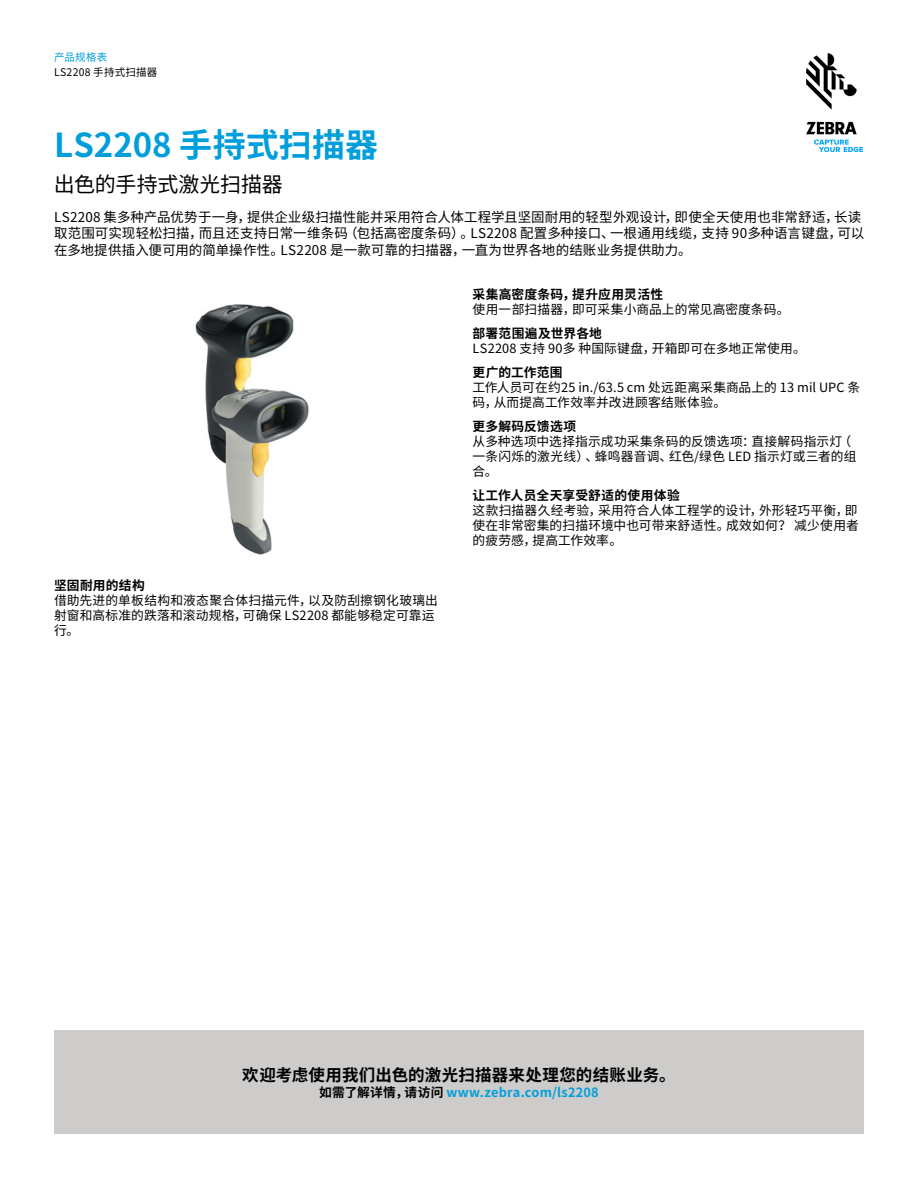
<style>
.page{position:relative;width:918px;height:1188px;background:#fff}
.page>*{position:absolute;margin:0;border:0;box-sizing:border-box;transform-origin:0 0}
.t1{font:700 33px "Noto Sans CJ Ksc";letter-spacing:.005em;color:#009edb}
.t2{font:21px "Noto Sans CJ Ksc";letter-spacing:-.01em;color:#000}
.t3{font:700 16.5px "Noto Sans CJ Ksc";letter-spacing:.01em;color:#000}
.t4{font:13.5px/16.5px "Noto Sans CJ Ksc";letter-spacing:.01em;color:#000}
.t5{font:12.75px/15px "Noto Sans CJ Ksc";letter-spacing:.015em;color:#000}
.t6{font:700 12.75px "Noto Sans CJ Ksc";letter-spacing:.02em;color:#000}
.t7{font:700 12.75px "Noto Sans CJ Ksc";letter-spacing:.015em;color:#009edb}
.t8{font:10.5px "Noto Sans CJ Ksc";letter-spacing:.025em;color:#000}
.t9{font:10.5px "Noto Sans CJ Ksc";letter-spacing:.025em;color:#009edb}
.s1{color:#000}
</style>
<div class="page">
<img style="left:806px;top:54px;width:56px;height:97px">
<div style="left:54px;top:1031px;width:810px;height:103px;background:#cdccca"></div>
<img style="left:195px;top:304px;width:114px;height:251px">
<p class="t9" style="left:54px;top:52px;width:55px">产品规格表</p>
<p class="t8" style="left:54px;top:66px;width:105px">LS2208 手持式扫描器</p>
<h1 class="t1" style="left:54px;top:127px;width:326px">LS2208 手持式扫描器</h1>
<h2 class="t2" style="left:54px;top:172px;width:230px">出色的手持式激光扫描器</h2>
<p class="t4" style="left:54px;top:209px;width:812px">LS2208 集多种产品优势于一身，提供企业级扫描性能并采用符合人体工程学且坚固耐用的轻型外观设计，即使全天使用也非常舒适，长读取范围可实现轻松扫描，而且还支持日常一维条码（包括高密度条码）。LS2208 配置多种接口、一根通用线缆，支持 90多种语言键盘，可以在多地提供插入便可用的简单操作性。LS2208 是一款可靠的扫描器，一直为世界各地的结账业务提供助力。</p>
<p class="t6" style="left:54px;top:578px;width:92px">坚固耐用的结构</p>
<p class="t5" style="left:54px;top:593px;width:385px">借助先进的单板结构和液态聚合体扫描元件，以及防刮擦钢化玻璃出射窗和高标准的跌落和滚动规格，可确保 LS2208 都能够稳定可靠运行。</p>
<p class="t6" style="left:472px;top:287px;width:192px">采集高密度条码，提升应用灵活性</p>
<p class="t5" style="left:472px;top:302px;width:319px">使用一部扫描器，即可采集小商品上的常见高密度条码。</p>
<p class="t6" style="left:472px;top:326px;width:131px">部署范围遍及世界各地</p>
<p class="t5" style="left:472px;top:341px;width:335px">LS2208 支持 90多 种国际键盘，开箱即可在多地正常使用。</p>
<p class="t6" style="left:472px;top:365px;width:92px">更广的工作范围</p>
<p class="t5" style="left:472px;top:380px;width:389px">工作人员可在约25 in./63.5 cm 处远距离采集商品上的 13 mil UPC 条码，从而提高工作效率并改进顾客结账体验。</p>
<p class="t6" style="left:472px;top:419px;width:105px">更多解码反馈选项</p>
<p class="t5" style="left:472px;top:434px;width:386px">从多种选项中选择指示成功采集条码的反馈选项：直接解码指示灯（一条闪烁的激光线）、蜂鸣器音调、红色/绿色 LED 指示灯或三者的组合。</p>
<p class="t6" style="left:472px;top:488px;width:209px">让工作人员全天享受舒适的使用体验</p>
<p class="t5" style="left:472px;top:503px;width:388px;text-align:justify">这款扫描器久经考验，采用符合人体工程学的设计，外形轻巧平衡，即使在非常密集的扫描环境中也可带来舒适性。成效如何？ 减少使用者的疲劳感，提高工作效率。</p>
<p class="t3" style="left:242px;top:1066px;width:435px">欢迎考虑使用我们出色的激光扫描器来处理您的结账业务。</p>
<p class="t7" style="left:319px;top:1085px;width:281px"><span class="s1">如需了解详情，请访问</span> www.zebra.com/ls2208</p>
</div>
